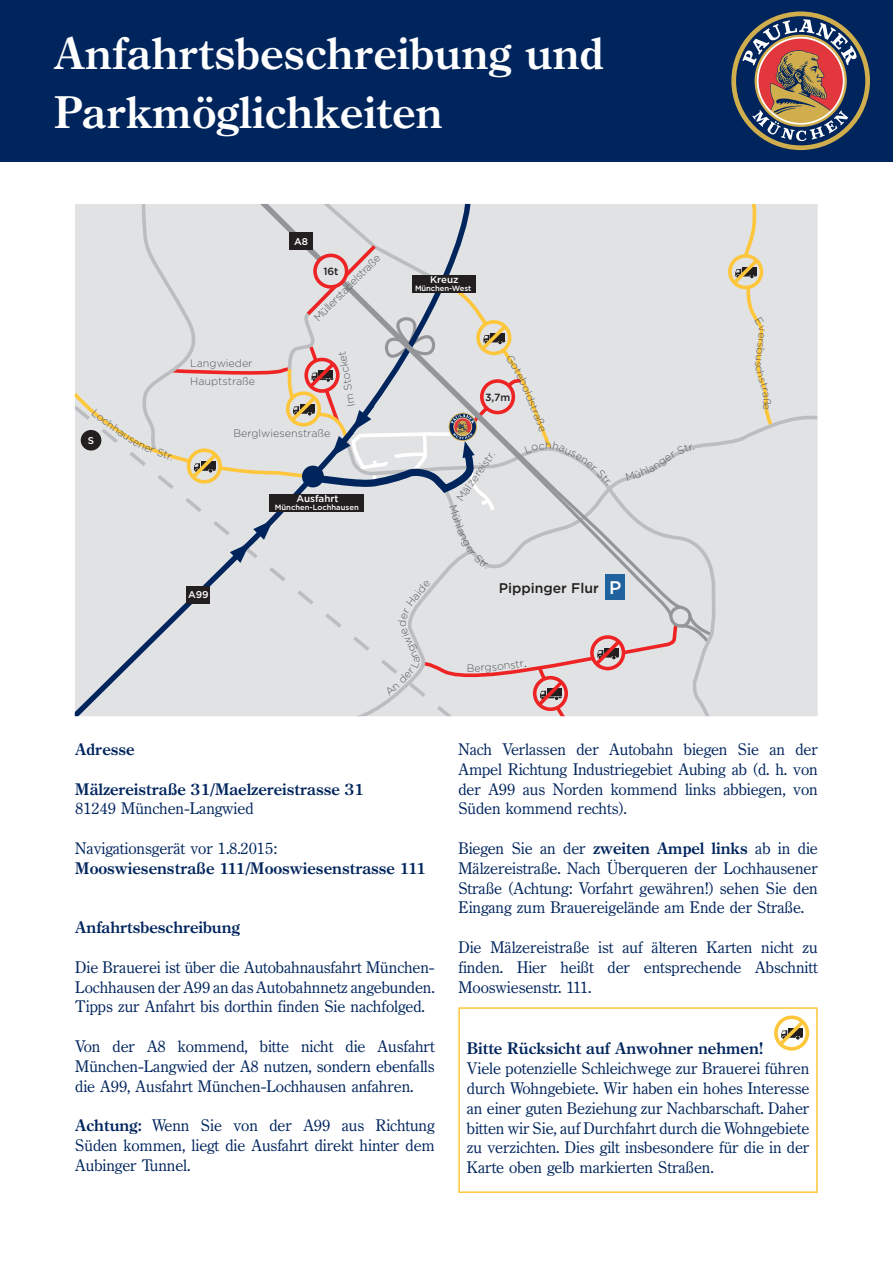
<style>
.page{position:relative;width:893px;height:1263px;background:#fff}
.page>*{position:absolute;margin:0;border:0;box-sizing:border-box;transform-origin:0 0}
.t1{font:45px/58.2px "Ceo Bol";letter-spacing:.01em;color:#fff}
.t2{font:16.5px/19.8px "Ceo Reg";color:#00255d;text-align:justify}
.t3{font:16.5px "Ceo Bol";color:#00255d}
.t4{font:500 13.95px "Gotham";color:#231f20}
.t5{font:300 10.8px/18.5px "Gotham";color:#57585a}
.t6{font:500 10.35px "Gotham";color:#231f20}
.t7{font:500 9.9px "Gotham";color:#fff}
.t8{font:500 7.65px "Gotham";color:#fff}
.s1{font-size:18.3px;color:#fff}
.s2{font-family:"Ceo Bol"}
</style>
<div class="page">
<div style="left:0;top:0;width:893px;height:162px;background:#00255d"></div>
<div style="left:731px;top:12px;width:139px;height:138px;background:#d0ad4d;border-radius:50%"></div>
<svg style="left:736px;top:16px;width:129px;height:129px"></svg>
<div style="left:717px;top:204px;width:101px;height:512px;background:#e1e2e4"></div>
<div style="left:774px;top:1015px;width:35px;height:35px;border:4px solid #fec63a;border-radius:50%"></div>
<svg style="left:775px;top:1017px;width:33px;height:32px"></svg>
<div style="left:458px;top:1007px;width:360px;height:186px;border:2px solid #fec63a"></div>
<svg style="left:729px;top:203px;width:47px;height:227px;background:#e1dccf"></svg>
<svg style="left:74px;top:203px;width:643px;height:514px;background:#d9d8d9"></svg>
<h1 class="t1" style="left:54px;top:24px;width:551px">Anfahrtsbeschreibung und<br>Parkmöglichkeiten</h1>
<p class="t7" style="left:88px;top:434px;width:8px">S</p>
<p class="t7" style="left:294px;top:235px;width:15px">A8</p>
<p class="t5" style="left:309px;top:312px;width:91px;rotate:-45deg">Müllerstadelstraße</p>
<p class="t6" style="left:323px;top:264px;width:17px">16t</p>
<p class="t5" style="left:190px;top:354px;width:67px">Langwieder<br>Hauptstraße</p>
<p class="t5" style="left:342px;top:409px;width:58px;rotate:-100deg">Im Stocket</p>
<p class="t5" style="left:233px;top:424px;width:99px">Berglwiesenstraße</p>
<p class="t7" style="left:296px;top:492px;width:44px">Ausfahrt</p>
<p class="t8" style="left:275px;top:502px;width:85px">München-Lochhausen</p>
<p class="t7" style="left:430px;top:273px;width:30px">Kreuz</p>
<p class="t8" style="left:415px;top:284px;width:58px">München-West</p>
<p class="t6" style="left:485px;top:390px;width:27px">3,7m</p>
<p class="t5" style="left:451px;top:495px;width:60px;rotate:-55deg">Mälzereistr.</p>
<p class="t5" style="left:534px;top:382px;width:51px;rotate:68deg">oldstraße</p>
<p class="t5" style="left:545px;top:436px;width:8px">h</p>
<p class="t7" style="left:188px;top:588px;width:22px">A99</p>
<p class="t5" style="left:406px;top:661px;width:33px;rotate:-113deg">ngw ei</p>
<p class="t4" style="left:499px;top:578px;width:124px">Pippinger Flur <span class="s1">P</span></p>
<p class="t5" style="left:467px;top:658px;width:9px">B</p>
<p class="t3" style="left:75px;top:740px;width:61px">Adresse</p>
<p class="t3" style="left:75px;top:779px;width:291px">Mälzereistraße 31/Maelzereistrasse 31</p>
<p class="t2" style="left:75px;top:799px;width:180px">81249 München-Langwied</p>
<p class="t2" style="left:75px;top:838px;width:203px">Navigationsgerät vor 1.8.2015:</p>
<p class="t3" style="left:75px;top:858px;width:353px">Mooswiesenstraße 111/Mooswiesenstrasse 111</p>
<p class="t3" style="left:75px;top:918px;width:166px">Anfahrtsbeschreibung</p>
<p class="t2" style="left:75px;top:957px;width:361px">Die Brauerei ist über die Autobahnausfahrt München-Lochhausen der A99 an das Autobahnnetz angebunden.<br>Tipps zur Anfahrt bis dorthin finden Sie nachfolged.</p>
<p class="t2" style="left:75px;top:1036px;width:361px">Von der A8 kommend, bitte nicht die Ausfahrt München-Langwied der A8 nutzen, sondern ebenfalls die A99, Ausfahrt München-Lochhausen anfahren.</p>
<p class="t2" style="left:75px;top:1115px;width:361px"><span class="s2">Achtung:</span> Wenn Sie von der A99 aus Richtung Süden kommen, liegt die Ausfahrt direkt hinter dem Aubinger Tunnel.</p>
<p class="t2" style="left:458px;top:739px;width:361px">Nach Verlassen der Autobahn biegen Sie an der Ampel Richtung Industriegebiet Aubing ab (d. h. von der A99 aus Norden kommend links abbiegen, von Süden kommend rechts).</p>
<p class="t2" style="left:458px;top:838px;width:361px">Biegen Sie an der <span class="s2">zweiten Ampel links</span> ab in die Mälzereistraße. Nach Überqueren der Lochhausener Straße (Achtung: Vorfahrt gewähren!) sehen Sie den Eingang zum Brauereigelände am Ende der Straße.</p>
<p class="t2" style="left:458px;top:937px;width:361px">Die Mälzereistraße ist auf älteren Karten nicht zu finden. Hier heißt der entsprechende Abschnitt Mooswiesenstr. 111.</p>
<p class="t3" style="left:467px;top:1039px;width:297px">Bitte Rücksicht auf Anwohner nehmen!</p>
<p class="t2" style="left:467px;top:1058px;width:344px">Viele potenzielle Schleichwege zur Brauerei führen durch Wohngebiete. Wir haben ein hohes Interesse an einer guten Beziehung zur Nachbarschaft. Daher bitten wir Sie, auf Durchfahrt durch die Wohngebiete zu verzichten. Dies gilt insbesondere für die in der Karte oben gelb markierten Straßen.</p>
</div>
